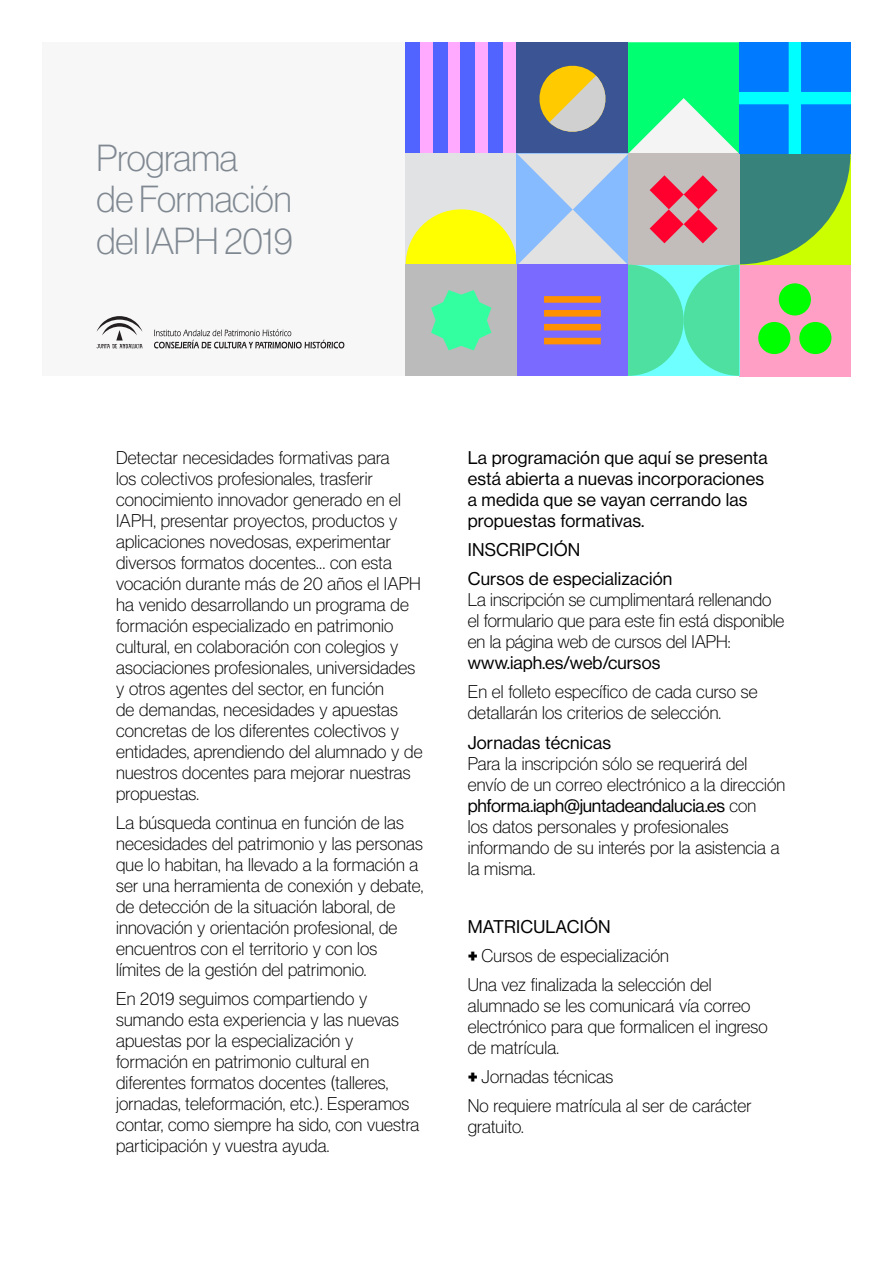
<style>
.page{position:relative;width:893px;height:1263px;background:#fff}
.page>*{position:absolute;margin:0;border:0;box-sizing:border-box;transform-origin:0 0}
.t1{font:36.9px "N Haas Grotesk DS Pro 35 X Lt";letter-spacing:-.005em;color:#7f8891}
.t2{font:18px/21px "N Haas Grotesk DS Pro 35 X Lt";letter-spacing:.01em;color:#000}
.t3{font:18px/21px "N Haas Grotesk DS Pro 55 Rg";letter-spacing:.01em;color:#000}
.s1{font-family:"N Haas Grotesk DS Pro 55 Rg"}
.s2{font-family:"N Haas Grotesk DS Pro 95 Blk"}
</style>
<div class="page">
<div style="left:43px;top:43px;width:807px;height:333px;background:#f7f7f7"></div>
<svg style="left:406px;top:43px;width:444px;height:333px;background:#88b0b6"></svg>
<svg style="left:97px;top:316px;width:45px;height:32px"></svg>
<svg style="left:154px;top:329px;width:190px;height:19px"></svg>
<p class="t1" style="left:97px;top:137px;width:143px">Programa</p>
<p class="t1" style="left:97px;top:179px;width:197px">de Formación</p>
<p class="t1" style="left:97px;top:220px;width:198px">del IAPH 2019</p>
<p class="t2" style="left:116px;top:447px;width:308px">Detectar necesidades formativas para<br>los colectivos profesionales, trasferir conocimiento innovador generado en el IAPH, presentar proyectos, productos y aplicaciones novedosas, experimentar diversos formatos docentes… con esta vocación durante más de 20 años el IAPH ha venido desarrollando un programa de formación especializado en patrimonio cultural, en colaboración con colegios y asociaciones profesionales, universidades y otros agentes del sector, en función<br>de demandas, necesidades y apuestas concretas de los diferentes colectivos y entidades, aprendiendo del alumnado y de nuestros docentes para mejorar nuestras propuestas.</p>
<p class="t2" style="left:116px;top:812px;width:309px">La búsqueda continua en función de las necesidades del patrimonio y las personas que lo habitan, ha llevado a la formación a ser una herramienta de conexión y debate, de detección de la situación laboral, de innovación y orientación profesional, de encuentros con el territorio y con los límites de la gestión del patrimonio.</p>
<p class="t2" style="left:116px;top:988px;width:305px">En 2019 seguimos compartiendo y sumando esta experiencia y las nuevas apuestas por la especialización y formación en patrimonio cultural en diferentes formatos docentes (talleres, jornadas, teleformación, etc.). Esperamos contar, como siempre ha sido, con vuestra participación y vuestra ayuda.</p>
<p class="t3" style="left:468px;top:447px;width:301px">La programación que aquí se presenta está abierta a nuevas incorporaciones a medida que se vayan cerrando las propuestas formativas.</p>
<p class="t3" style="left:468px;top:539px;width:114px">INSCRIPCIÓN</p>
<p class="t3" style="left:468px;top:569px;width:206px">Cursos de especialización</p>
<p class="t2" style="left:468px;top:589px;width:318px">La inscripción se cumplimentará rellenando el formulario que para este fin está disponible en la página web de cursos del IAPH:</p>
<p class="t3" style="left:468px;top:653px;width:194px">www.iaph.es/web/cursos</p>
<p class="t2" style="left:468px;top:681px;width:291px">En el folleto específico de cada curso se detallarán los criterios de selección.</p>
<p class="t3" style="left:468px;top:732px;width:145px">Jornadas técnicas</p>
<p class="t2" style="left:468px;top:753px;width:319px">Para la inscripción sólo se requerirá del envío de un correo electrónico a la dirección <span class="s1">phforma.iaph@juntadeandalucia.es</span> con<br>los datos personales y profesionales informando de su interés por la asistencia a la misma.</p>
<p class="t3" style="left:468px;top:916px;width:144px">MATRICULACIÓN</p>
<p class="t2" style="left:468px;top:945px;width:203px"><span class="s2">+</span> Cursos de especialización</p>
<p class="t2" style="left:468px;top:974px;width:302px">Una vez finalizada la selección del alumnado se les comunicará vía correo electrónico para que formalicen el ingreso de matrícula.</p>
<p class="t2" style="left:468px;top:1066px;width:147px"><span class="s2">+</span> Jornadas técnicas</p>
<p class="t2" style="left:468px;top:1095px;width:285px">No requiere matrícula al ser de carácter gratuito.</p>
</div>
